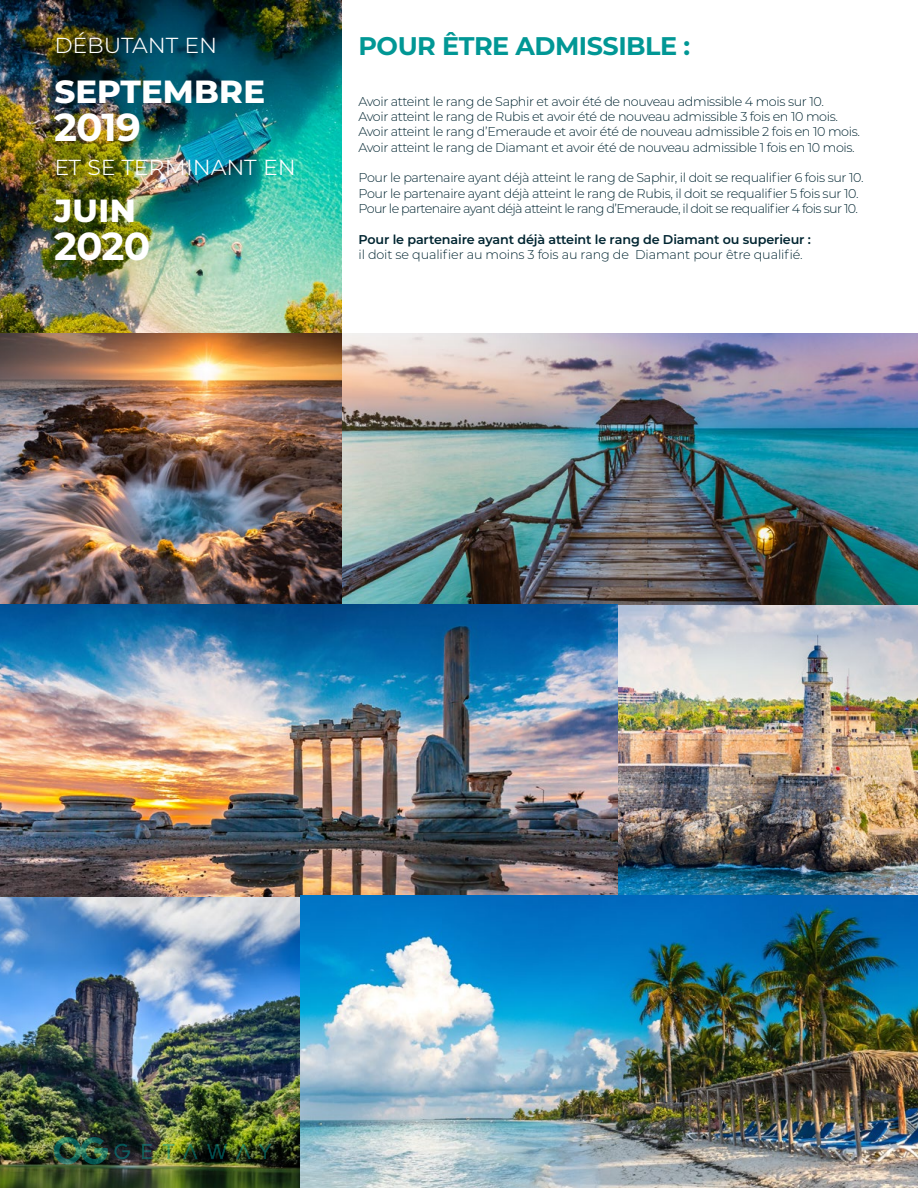
<style>
.page{position:relative;width:918px;height:1188px;background:#fff}
.page>*{position:absolute;margin:0;border:0;box-sizing:border-box;transform-origin:0 0}
.t1{font:700 39px/37.8px "Montserrat";letter-spacing:-.02em;color:#fff}
.t2{font:300 27px "Montserrat";letter-spacing:-.02em;color:#fff}
.t3{font:700 25.5px "Montserrat";letter-spacing:-.02em;color:#019795}
.t4{font:300 12.75px/15.3px "Montserrat";letter-spacing:-.03em;color:#002531}
.t5{font:300 12.75px "Montserrat";letter-spacing:-.01em;color:#002531}
.t6{font:600 12.75px "Montserrat";letter-spacing:-.01em;color:#002531}
</style>
<div class="page">
<img style="left:0;top:333px;width:918px;height:855px">
<img style="left:0;top:0;width:342px;height:333px">
<svg style="left:142px;top:1144px;width:10px;height:15px"></svg>
<svg style="left:163px;top:1144px;width:11px;height:15px"></svg>
<svg style="left:183px;top:1144px;width:15px;height:15px"></svg>
<svg style="left:207px;top:1144px;width:20px;height:15px"></svg>
<svg style="left:236px;top:1144px;width:15px;height:15px"></svg>
<svg style="left:259px;top:1144px;width:13px;height:15px"></svg>
<svg style="left:54px;top:1137px;width:54px;height:27px"></svg>
<svg style="left:114px;top:1144px;width:16px;height:15px"></svg>
<h2 class="t2" style="left:54px;top:25px;width:165px">débutant en</h2>
<h1 class="t1" style="left:54px;top:68px;width:213px">septembre<br>2019</h1>
<h2 class="t2" style="left:54px;top:147px;width:244px">et se terminant en</h2>
<h1 class="t1" style="left:54px;top:187px;width:98px">juin<br>2020</h1>
<h3 class="t3" style="left:358px;top:28px;width:333px">POUR ÊTRE ADMISSIBLE :</h3>
<p class="t4" style="left:358px;top:93px;width:503px">Avoir atteint le rang de Saphir et avoir été de nouveau admissible 4 mois sur 10.<br>Avoir atteint le rang de Rubis et avoir été de nouveau admissible 3 fois en 10 mois.<br>Avoir atteint le rang d’Emeraude et avoir été de nouveau admissible 2 fois en 10 mois.<br>Avoir atteint le rang de Diamant et avoir été de nouveau admissible 1 fois en 10 mois.</p>
<p class="t4" style="left:358px;top:170px;width:507px">Pour le partenaire ayant déjà atteint le rang de Saphir, il doit se requalifier 6 fois sur 10.<br>Pour le partenaire ayant déjà atteint le rang de Rubis, il doit se requalifier 5 fois sur 10.<br>Pour le partenaire ayant déjà atteint le rang d’Emeraude, il doit se requalifier 4 fois sur 10.</p>
<p class="t6" style="left:358px;top:230px;width:454px">Pour le partenaire ayant déjà atteint le rang de Diamant ou superieur :</p>
<p class="t5" style="left:358px;top:246px;width:446px">il doit se qualifier au moins 3 fois au rang de Diamant pour être qualifié.</p>
</div>
